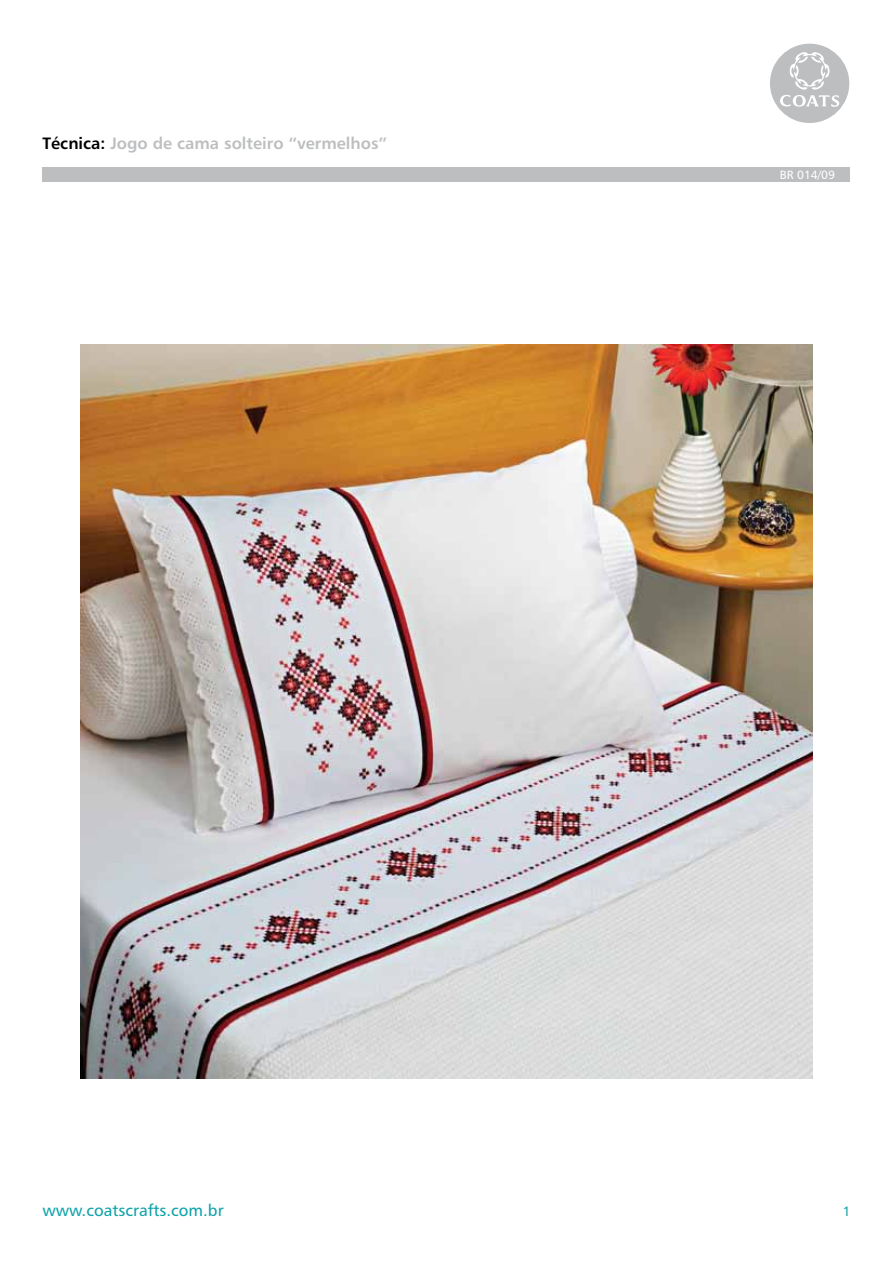
<style>
.page{position:relative;width:893px;height:1263px;background:#fff}
.page>*{position:absolute;margin:0;border:0;box-sizing:border-box;transform-origin:0 0}
.t1{font:16.5px "Humanist 777 BT Bold B";color:#bcbec0}
.t2{font:16.5px "Humanist 777 BT Roman B";color:#10a3a9}
.t3{font:13.5px "Humanist 777 BT Roman B";color:#10a3a9}
.t4{font:12px "Humanist 777 BT Roman B";color:#fff}
.s1{color:#000}
</style>
<div class="page">
<svg style="left:769px;top:43px;width:81px;height:81px"></svg>
<div style="left:770px;top:44px;width:79px;height:79px;background:#bcbec0;border-radius:50%"></div>
<svg style="left:780px;top:50px;width:59px;height:57px"></svg>
<div style="left:43px;top:168px;width:807px;height:14px;background:#bcbec0"></div>
<img style="left:81px;top:344px;width:731px;height:735px">
<p class="t1" style="left:43px;top:133px;width:346px"><span class="s1">Técnica:</span> Jogo de cama solteiro “vermelhos”</p>
<p class="t4" style="left:780px;top:167px;width:56px">BR 014/09</p>
<p class="t2" style="left:43px;top:1200px;width:183px">www.coatscrafts.com.br</p>
<p class="t3" style="left:843px;top:1203px;width:9px">1</p>
</div>
